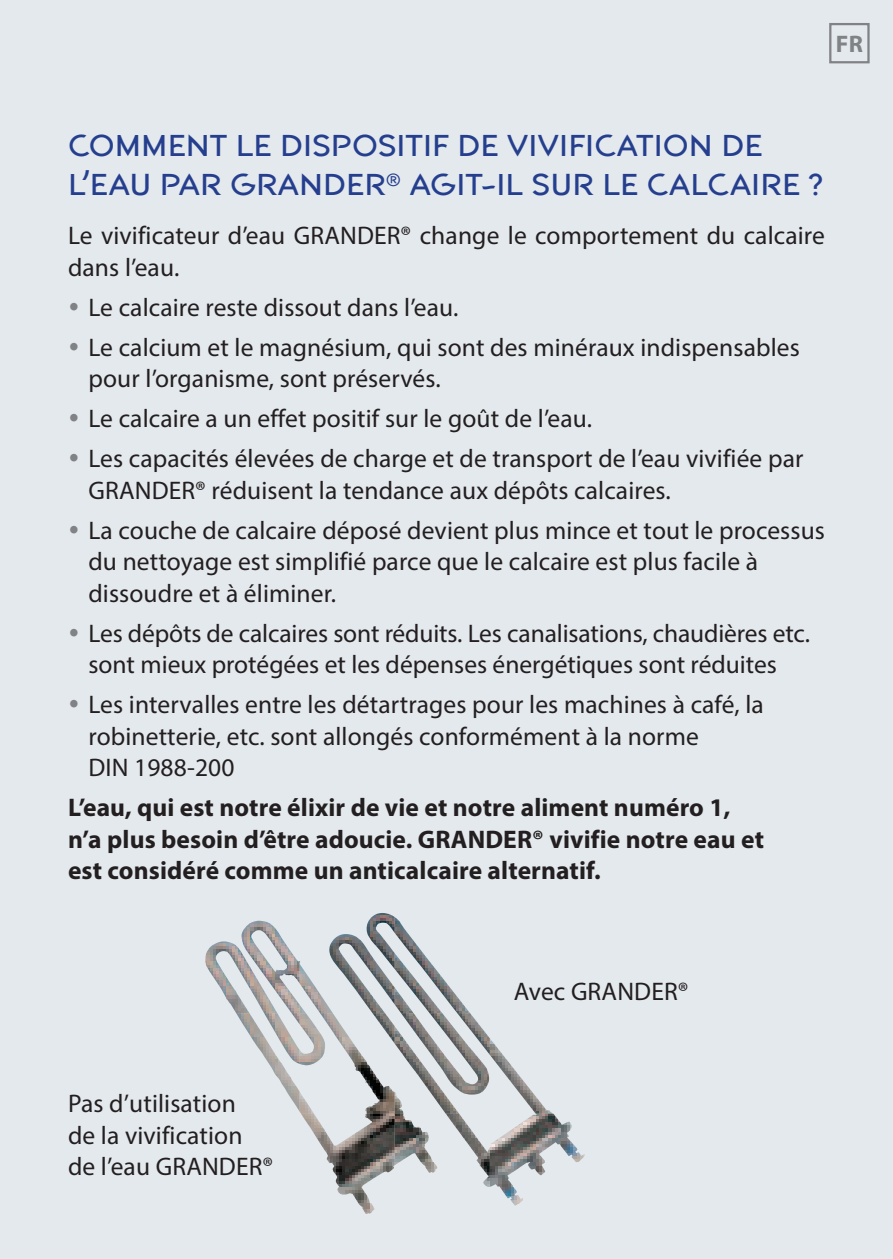
<style>
.page{position:relative;width:893px;height:1259px;background:#e4e9ed}
.page>*{position:absolute;margin:0;border:0;box-sizing:border-box;transform-origin:0 0}
.t1{font:30px/39px "Grander";letter-spacing:.005em;color:#253f8e}
.t2{font:25.5px/31.5px "Myriad Pro";letter-spacing:.005em;color:#231f20}
.t3{font:700 25.5px/31.5px "Myriad Pro";letter-spacing:.005em;color:#231f20}
.t4{font:700 24px "Myriad Pro";color:#808285}
.s1{color:#808285}
</style>
<div class="page">
<img style="left:395px;top:917px;width:75px;height:96px">
<img style="left:299px;top:913px;width:96px;height:100px">
<img style="left:205px;top:920px;width:94px;height:93px">
<img style="left:490px;top:1039px;width:62px;height:74px">
<img style="left:299px;top:1013px;width:191px;height:100px">
<img style="left:236px;top:1013px;width:63px;height:98px">
<img style="left:490px;top:1113px;width:95px;height:92px">
<img style="left:395px;top:1113px;width:95px;height:74px">
<img style="left:301px;top:1113px;width:94px;height:101px">
<div style="left:829px;top:23px;width:41px;height:40px;border:2px solid #808285"></div>
<p class="t4" style="left:836px;top:32px;width:28px">FR</p>
<p class="t1" style="left:68px;top:127px;width:757px">COMMENT LE DISPOSITIF DE VIVIFICATION DE<br>L’EAU PAR GRANDER<sup>®</sup> AGIT-IL SUR LE CALCAIRE ?</p>
<p class="t2" style="left:68px;top:220px;width:758px">Le vivificateur d’eau GRANDER® change le comportement du calcaire dans l’eau.</p>
<p class="t2" style="left:68px;top:292px;width:392px"><span class="s1">•</span> Le calcaire reste dissout dans l’eau.</p>
<p class="t2" style="left:88px;top:332px;width:713px;text-indent:-20px"><span class="s1">•</span> Le calcium et le magnésium, qui sont des minéraux indispensables pour l’organisme, sont préservés.</p>
<p class="t2" style="left:68px;top:403px;width:526px"><span class="s1">•</span> Le calcaire a un effet positif sur le goût de l’eau.</p>
<p class="t2" style="left:88px;top:443px;width:716px;text-indent:-20px"><span class="s1">•</span> Les capacités élevées de charge et de transport de l’eau vivifiée par<br>GRANDER® réduisent la tendance aux dépôts calcaires.</p>
<p class="t2" style="left:88px;top:515px;width:738px;text-indent:-20px"><span class="s1">•</span> La couche de calcaire déposé devient plus mince et tout le processus du nettoyage est simplifié parce que le calcaire est plus facile à dissoudre et à éliminer.</p>
<p class="t2" style="left:68px;top:618px;width:743px;text-align:center"><span class="s1">•</span> Les dépôts de calcaires sont réduits. Les canalisations, chaudières etc. sont mieux protégées et les dépenses énergétiques sont réduites</p>
<p class="t2" style="left:88px;top:689px;width:677px;text-indent:-20px"><span class="s1">•</span> Les intervalles entre les détartrages pour les machines à café, la robinetterie, etc. sont allongés conformément à la norme<br>DIN 1988-200</p>
<p class="t3" style="left:68px;top:793px;width:697px">L’eau, qui est notre élixir de vie et notre aliment numéro 1, n’a plus besoin d’être adoucie. GRANDER® vivifie notre eau et est considéré comme un anticalcaire alternatif.</p>
<p class="t2" style="left:68px;top:1088px;width:207px">Pas d’utilisation<br>de la vivification de l’eau GRANDER®</p>
<p class="t2" style="left:514px;top:976px;width:176px">Avec GRANDER®</p>
</div>
